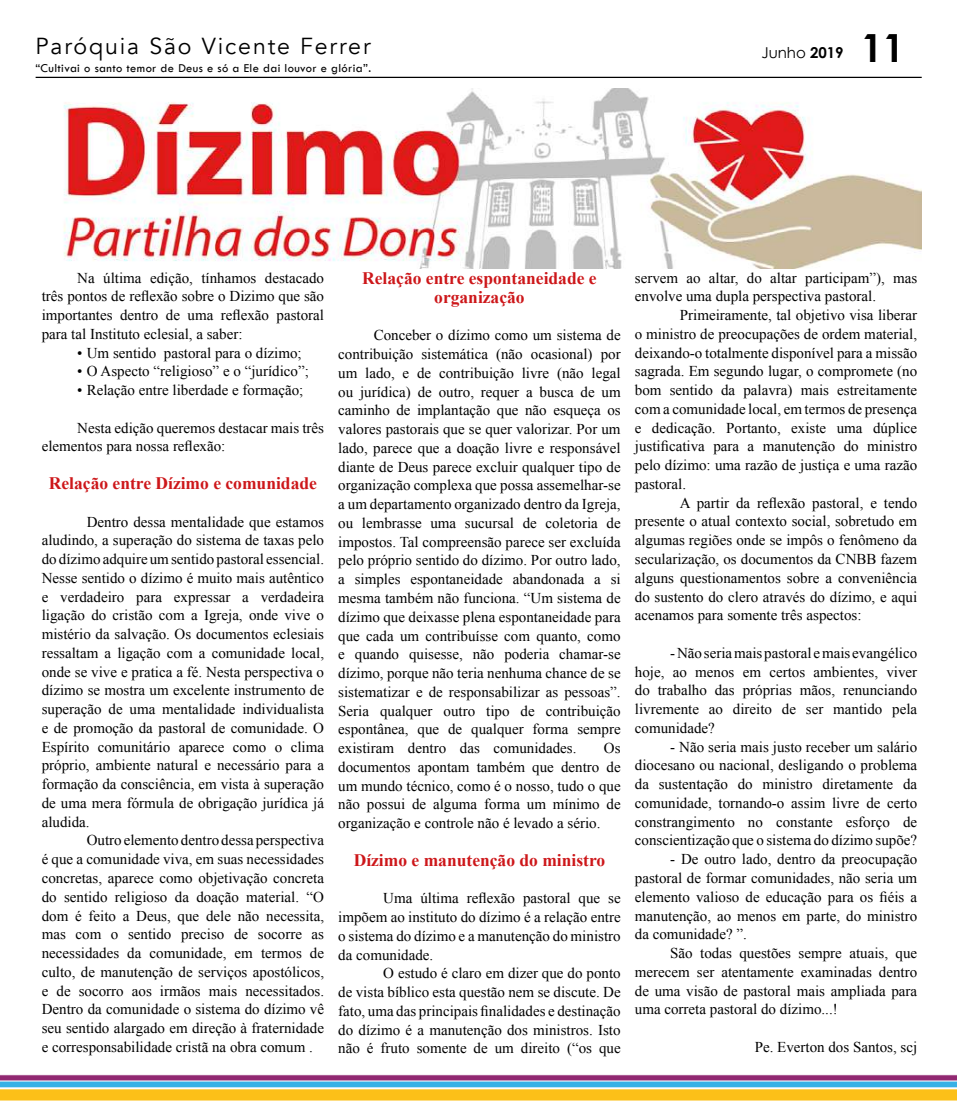
<style>
.page{position:relative;width:957px;height:1117px;background:#fff}
.page>*{position:absolute;margin:0;border:0;box-sizing:border-box;transform-origin:0 0}
.t1{font:700 38.75px "Century Gothic";color:#000}
.t2{font:23.12px "Avenir";letter-spacing:.08em;color:#000}
.t3{font:700 17.5px/18.8px "Times New Roman";color:#cd171a;text-align:center}
.t4{font:15px/18.8px "Times New Roman";color:#000;text-align:justify}
.t5{font:15px "Century Gothic";color:#000}
.t6{font:12.5px "Tw Cen";letter-spacing:.03em;color:#000}
.s1{font-weight:700}
</style>
<div class="page">
<hr style="left:36px;top:77px;width:885px;height:1px;background:#000">
<img style="left:0;top:1074px;width:957px;height:25px">
<img style="left:63px;top:89px;width:858px;height:179px">
<h2 class="t2" style="left:35px;top:32px;width:337px">Paróquia São Vicente Ferrer</h2>
<p class="t6" style="left:35px;top:60px;width:337px">“Cultivai o santo temor de Deus e só a Ele dai louvor e glória”.</p>
<p class="t5" style="left:761px;top:44px;width:84px">Junho <span class="s1">2019</span></p>
<h1 class="t1" style="left:861px;top:18px;width:45px">11</h1>
<p class="t4" style="left:42px;top:268px;width:284px;text-indent:35px">Na última edição, tínhamos destacado três pontos de reflexão sobre o Dizimo que são importantes dentro de uma reflexão pastoral para tal Instituto eclesial, a saber:</p>
<p class="t4" style="left:77px;top:343px;width:226px">• Um sentido pastoral para o dízimo;</p>
<p class="t4" style="left:77px;top:361px;width:233px">• O Aspecto “religioso” e o “jurídico”;</p>
<p class="t4" style="left:77px;top:380px;width:228px">• Relação entre liberdade e formação;</p>
<p class="t4" style="left:42px;top:418px;width:284px;text-indent:35px">Nesta edição queremos destacar mais três elementos para nossa reflexão:</p>
<p class="t3" style="left:49px;top:473px;width:269px">Relação entre Dízimo e comunidade</p>
<p class="t4" style="left:42px;top:511px;width:284px;text-indent:45px">Dentro dessa mentalidade que estamos aludindo, a superação do sistema de taxas pelo do dízimo adquire um sentido pastoral essencial.<br>Nesse sentido o dízimo é muito mais autêntico e verdadeiro para expressar a verdadeira ligação do cristão com a Igreja, onde vive o mistério da salvação. Os documentos eclesiais ressaltam a ligação com a comunidade local, onde se vive e pratica a fé. Nesta perspectiva o dízimo se mostra um excelente instrumento de superação de uma mentalidade individualista e de promoção da pastoral de comunidade. O Espírito comunitário aparece como o clima próprio, ambiente natural e necessário para a formação da consciência, em vista à superação de uma mera fórmula de obrigação jurídica já aludida.</p>
<p class="t4" style="left:42px;top:830px;width:284px;text-indent:45px">Outro elemento dentro dessa perspectiva é que a comunidade viva, em suas necessidades concretas, aparece como objetivação concreta do sentido religioso da doação material. “O dom é feito a Deus, que dele não necessita, mas com o sentido preciso de socorre as necessidades da comunidade, em termos de culto, de manutenção de serviços apostólicos, e de socorro aos irmãos mais necessitados.<br>Dentro da comunidade o sistema do dízimo vê seu sentido alargado em direção à fraternidade e corresponsabilidade cristã na obra comum .</p>
<p class="t3" style="left:362px;top:268px;width:236px">Relação entre espontaneidade e organização</p>
<p class="t4" style="left:338px;top:325px;width:284px;text-indent:35px">Conceber o dízimo como um sistema de contribuição sistemática (não ocasional) por um lado, e de contribuição livre (não legal ou jurídica) de outro, requer a busca de um caminho de implantação que não esqueça os valores pastorais que se quer valorizar. Por um lado, parece que a doação livre e responsável diante de Deus parece excluir qualquer tipo de organização complexa que possa assemelhar-se a um departamento organizado dentro da Igreja, ou lembrasse uma sucursal de coletoria de impostos. Tal compreensão parece ser excluída pelo próprio sentido do dízimo. Por outro lado, a simples espontaneidade abandonada a si mesma também não funciona. “Um sistema de dízimo que deixasse plena espontaneidade para que cada um contribuísse com quanto, como e quando quisesse, não poderia chamar-se dízimo, porque não teria nenhuma chance de se sistematizar e de responsabilizar as pessoas”.<br>Seria qualquer outro tipo de contribuição espontânea, que de qualquer forma sempre existiram dentro das comunidades.</p>
<p class="t4" style="left:338px;top:738px;width:284px;text-indent:266px">Os documentos apontam também que dentro de um mundo técnico, como é o nosso, tudo o que não possui de alguma forma um mínimo de organização e controle não é levado a sério.</p>
<p class="t3" style="left:354px;top:849px;width:253px">Dízimo e manutenção do ministro</p>
<p class="t4" style="left:338px;top:888px;width:284px;text-indent:45px">Uma última reflexão pastoral que se impõem ao instituto do dízimo é a relação entre o sistema do dízimo e a manutenção do ministro da comunidade.</p>
<p class="t4" style="left:338px;top:963px;width:284px;text-indent:45px">O estudo é claro em dizer que do ponto de vista bíblico esta questão nem se discute. De fato, uma das principais finalidades e destinação do dízimo é a manutenção dos ministros. Isto não é fruto somente de um direito (“os que</p>
<p class="t4" style="left:635px;top:268px;width:284px">servem ao altar, do altar participam”), mas envolve uma dupla perspectiva pastoral.</p>
<p class="t4" style="left:635px;top:305px;width:284px;text-indent:45px">Primeiramente, tal objetivo visa liberar o ministro de preocupações de ordem material, deixando-o totalmente disponível para a missão sagrada. Em segundo lugar, o compromete (no bom sentido da palavra) mais estreitamente com a comunidade local, em termos de presença e dedicação. Portanto, existe uma dúplice justificativa para a manutenção do ministro pelo dízimo: uma razão de justiça e uma razão pastoral.</p>
<p class="t4" style="left:635px;top:493px;width:284px;text-indent:45px">A partir da reflexão pastoral, e tendo presente o atual contexto social, sobretudo em algumas regiões onde se impôs o fenômeno da secularização, os documentos da CNBB fazem alguns questionamentos sobre a conveniência do sustento do clero através do dízimo, e aqui acenamos para somente três aspectos:</p>
<p class="t4" style="left:635px;top:643px;width:284px;text-indent:35px">- Não seria mais pastoral e mais evangélico hoje, ao menos em certos ambientes, viver do trabalho das próprias mãos, renunciando livremente ao direito de ser mantido pela comunidade?</p>
<p class="t4" style="left:635px;top:736px;width:284px;text-indent:35px">- Não seria mais justo receber um salário diocesano ou nacional, desligando o problema da sustentação do ministro diretamente da comunidade, tornando-o assim livre de certo constrangimento no constante esforço de conscientização que o sistema do dízimo supõe?</p>
<p class="t4" style="left:635px;top:849px;width:284px;text-indent:35px">- De outro lado, dentro da preocupação pastoral de formar comunidades, não seria um elemento valioso de educação para os fiéis a manutenção, ao menos em parte, do ministro da comunidade? ”.</p>
<p class="t4" style="left:635px;top:943px;width:284px;text-indent:35px">São todas questões sempre atuais, que merecem ser atentamente examinadas dentro de uma visão de pastoral mais ampliada para uma correta pastoral do dízimo...!</p>
<p class="t4" style="left:754px;top:1036px;width:164px">Pe. Everton dos Santos, scj</p>
</div>
